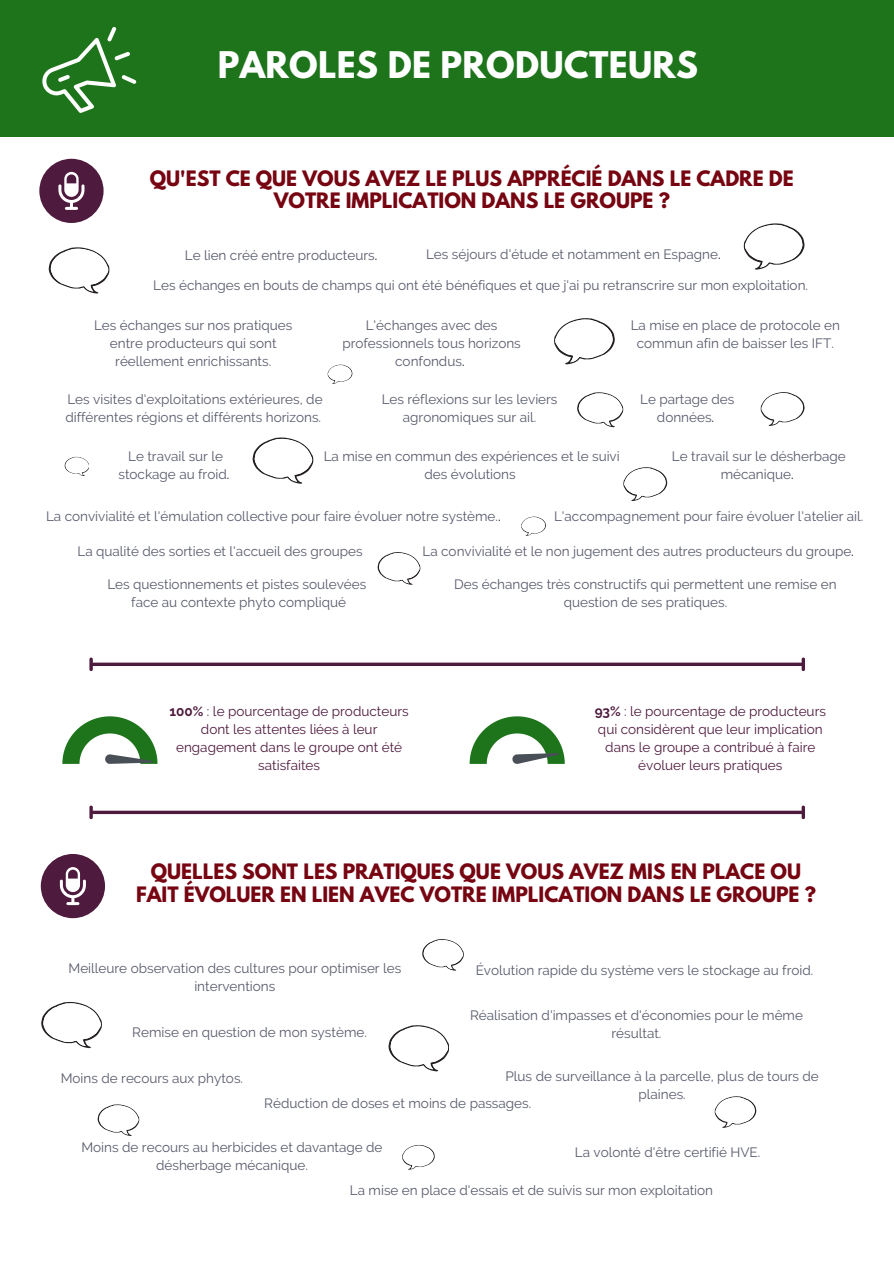
<style>
.page{position:relative;width:894px;height:1264px;background:#fff}
.page>*{position:absolute;margin:0;border:0;box-sizing:border-box;transform-origin:0 0}
.t1{font:700 32.55px "League Spartan";letter-spacing:.01em;color:#fff}
.t2{font:700 18.9px/22.5px "League Spartan";color:#760411;text-align:center}
.t3{font:13.5px/18px "Raleway";color:#575a6b;text-align:center}
.t4{font:13.5px/18px "Raleway";color:#4e1a3d;text-align:center}
.s1{color:#000}
.s2{font-weight:700}
</style>
<div class="page">
<div style="left:0;top:0;width:893px;height:137px;background:#1d741b"></div>
<div style="left:39px;top:159px;width:64px;height:64px;background:#4e1a3d;border-radius:50%"></div>
<svg style="left:64px;top:172px;width:15px;height:25px"></svg>
<svg style="left:58px;top:174px;width:26px;height:36px"></svg>
<svg style="left:42px;top:27px;width:94px;height:86px"></svg>
<svg style="left:49px;top:247px;width:60px;height:46px"></svg>
<svg style="left:554px;top:318px;width:60px;height:46px"></svg>
<svg style="left:252px;top:437px;width:61px;height:46px"></svg>
<svg style="left:743px;top:223px;width:61px;height:46px"></svg>
<svg style="left:623px;top:467px;width:44px;height:34px"></svg>
<svg style="left:760px;top:392px;width:44px;height:34px"></svg>
<svg style="left:521px;top:516px;width:24px;height:20px"></svg>
<svg style="left:577px;top:392px;width:46px;height:35px"></svg>
<svg style="left:327px;top:365px;width:25px;height:19px"></svg>
<svg style="left:377px;top:552px;width:43px;height:32px"></svg>
<svg style="left:65px;top:457px;width:24px;height:19px"></svg>
<div style="left:41px;top:854px;width:64px;height:64px;background:#4e1a3d;border-radius:50%"></div>
<div style="left:66px;top:867px;width:14px;height:25px;background:#fff;border-radius:7px"></div>
<svg style="left:60px;top:869px;width:26px;height:36px"></svg>
<svg style="left:62px;top:716px;width:95px;height:48px"></svg>
<svg style="left:469px;top:716px;width:95px;height:48px"></svg>
<svg style="left:388px;top:1025px;width:61px;height:46px"></svg>
<svg style="left:41px;top:1001px;width:61px;height:47px"></svg>
<svg style="left:98px;top:1104px;width:41px;height:31px"></svg>
<svg style="left:714px;top:1096px;width:42px;height:31px"></svg>
<svg style="left:402px;top:1144px;width:32px;height:25px"></svg>
<svg style="left:422px;top:939px;width:41px;height:31px"></svg>
<svg style="left:93px;top:662px;width:708px;height:4px;background:#693d5b"></svg>
<svg style="left:89px;top:657px;width:4px;height:14px"></svg>
<svg style="left:801px;top:657px;width:3px;height:14px"></svg>
<svg style="left:93px;top:810px;width:708px;height:4px;background:#6c415e"></svg>
<svg style="left:89px;top:805px;width:4px;height:14px"></svg>
<svg style="left:801px;top:805px;width:3px;height:14px"></svg>
<p class="t1" style="left:218px;top:49px;width:481px">PAROLES DE PRODUCTEURS</p>
<p class="t2" style="left:150px;top:169px;width:645px">QU'EST CE QUE VOUS AVEZ LE PLUS APPRÉCIÉ DANS LE CADRE DE<br>VOTRE IMPLICATION DANS LE GROUPE ?</p>
<p class="t3" style="left:185px;top:246px;width:194px">Le lien créé entre producteurs<span class="s1">.</span></p>
<p class="t3" style="left:426px;top:246px;width:296px">Les séjours d'étude et notamment en Espagne<span class="s1">.</span></p>
<p class="t3" style="left:153px;top:276px;width:656px">Les échanges en bouts de champs qui ont été bénéfiques et que j'ai pu retranscrire sur mon exploitation.</p>
<p class="t3" style="left:94px;top:316px;width:200px">Les échanges sur nos pratiques entre producteurs qui sont réellement enrichissants.</p>
<p class="t3" style="left:342px;top:316px;width:180px">L'échanges avec des professionnels tous horizons confondus<span class="s1">.</span></p>
<p class="t3" style="left:630px;top:316px;width:211px">La mise en place de protocole en commun afin de baisser les IFT.</p>
<p class="t3" style="left:381px;top:390px;width:177px">Les réflexions sur les leviers agronomiques sur ail.</p>
<p class="t3" style="left:65px;top:390px;width:259px;text-align:left">Les visites d'exploitations extérieures, de différentes régions et différents horizons.</p>
<p class="t3" style="left:118px;top:447px;width:112px">Le travail sur le stockage au froid<span class="s1">.</span></p>
<p class="t3" style="left:46px;top:507px;width:456px">La convivialité et l'émulation collective pour faire évoluer notre système.<span class="s1">.</span></p>
<p class="t3" style="left:422px;top:542px;width:432px">La convivialité et le non jugement des autres producteurs du groupe<span class="s1">.</span></p>
<p class="t3" style="left:640px;top:390px;width:96px">Le partage des données<span class="s1">.</span></p>
<p class="t3" style="left:324px;top:447px;width:297px">La mise en commun des expériences et le suivi des évolutions</p>
<p class="t3" style="left:671px;top:447px;width:175px">Le travail sur le désherbage mécanique<span class="s1">.</span></p>
<p class="t3" style="left:554px;top:507px;width:311px">L'accompagnement pour faire évoluer l'atelier ail.</p>
<p class="t3" style="left:77px;top:542px;width:286px">La qualité des sorties et l'accueil des groupes</p>
<p class="t3" style="left:107px;top:575px;width:260px">Les questionnements et pistes soulevées</p>
<p class="t3" style="left:131px;top:593px;width:216px">face au contexte phyto compliqué</p>
<p class="t3" style="left:454px;top:575px;width:384px">Des échanges très constructifs qui permettent une remise en question de ses pratiques.</p>
<p class="t4" style="left:169px;top:702px;width:240px"><span class="s2">100%</span> : le pourcentage de producteurs dont les attentes liées à leur engagement dans le groupe ont été satisfaites</p>
<p class="t4" style="left:594px;top:702px;width:233px"><span class="s2">93%</span> : le pourcentage de producteurs qui considèrent que leur implication dans le groupe a contribué à faire évoluer leurs pratiques</p>
<p class="t2" style="left:136px;top:863px;width:681px">QUELLES SONT LES PRATIQUES QUE VOUS AVEZ MIS EN PLACE OU<br>FAIT ÉVOLUER EN LIEN AVEC VOTRE IMPLICATION DANS LE GROUPE ?</p>
<p class="t3" style="left:68px;top:959px;width:334px">Meilleure observation des cultures pour optimiser les interventions</p>
<p class="t3" style="left:132px;top:1023px;width:236px">Remise en question de mon système.</p>
<p class="t3" style="left:475px;top:960px;width:339px">Évolution rapide du système vers le stockage au froid.</p>
<p class="t3" style="left:470px;top:1006px;width:334px">Réalisation d'impasses et d'économies pour le même résultat.</p>
<p class="t3" style="left:61px;top:1068px;width:184px">Moins de recours aux phytos.</p>
<p class="t3" style="left:505px;top:1067px;width:315px">Plus de surveillance à la parcelle, plus de tours de plaines.</p>
<p class="t3" style="left:264px;top:1094px;width:268px">Réduction de doses et moins de passages.</p>
<p class="t3" style="left:81px;top:1138px;width:302px">Moins de recours au herbicides et davantage de désherbage mécanique.</p>
<p class="t3" style="left:574px;top:1143px;width:187px">La volonté d'être certifié HVE.</p>
<p class="t3" style="left:350px;top:1181px;width:364px">La mise en place d'essais et de suivis sur mon exploitation</p>
</div>
